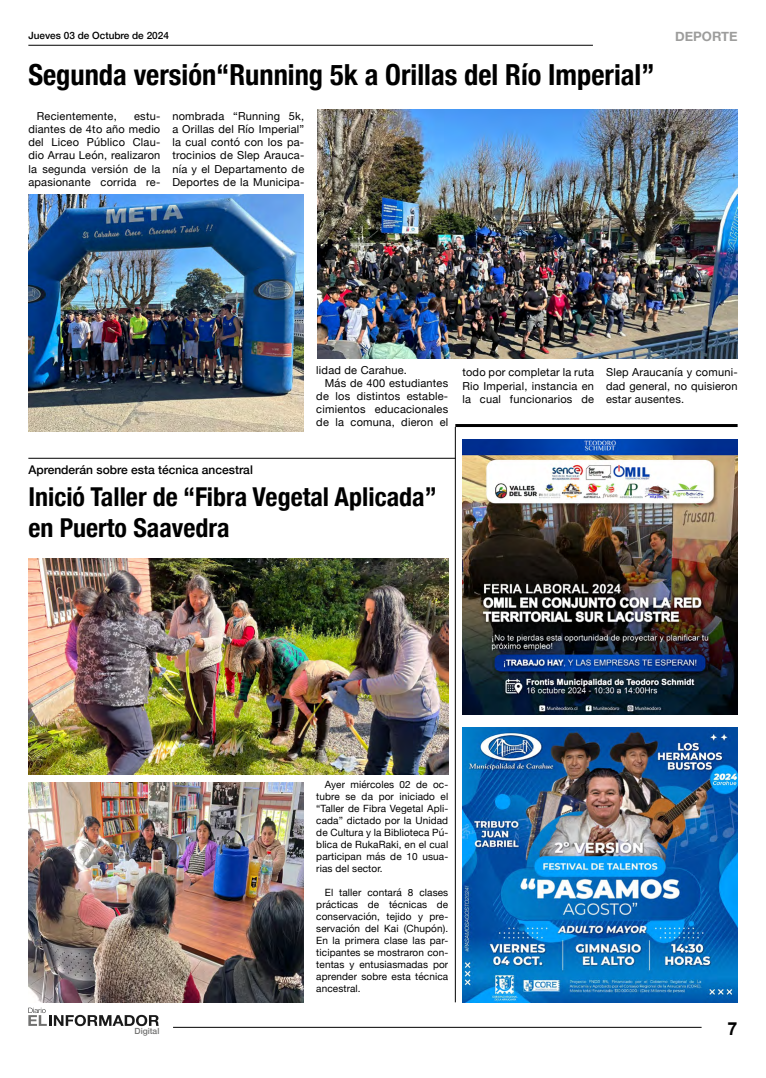
<style>
.page{position:relative;width:766px;height:1078px;background:#fff}
.page>*{position:absolute;margin:0;border:0;box-sizing:border-box;transform-origin:0 0}
.t1{font:700 condensed 29px "Helvetica Neue";color:#000}
.t2{font:700 condensed 26px/31.2px "Helvetica Neue";color:#000}
.t3{font:700 18px "Arial";color:#000}
.t4{font:700 13px "Helvetica Neue";color:#9d9d9c}
.t5{font:500 12px "Helvetica Neue";color:#000}
.t6{font:11px/13.2px "Helvetica Neue";letter-spacing:.02em;color:#000;text-align:justify}
.t7{font:10px/12px "Helvetica Neue";letter-spacing:.01em;color:#000;text-align:justify}
.t8{font:500 10px "Helvetica Neue";color:#000}
.t9{font:500 8.5px "Helvetica Neue";color:#717170}
</style>
<div class="page">
<hr style="left:28px;top:45px;width:564px;height:1px;background:#000">
<hr style="left:173px;top:1026px;width:528px;height:1px;background:#000">
<svg style="left:28px;top:1007px;width:131px;height:18px"></svg>
<hr style="left:28px;top:458px;width:427px;height:1px;background:#000">
<img style="left:462px;top:439px;width:275px;height:275px">
<img style="left:462px;top:727px;width:275px;height:275px">
<hr style="left:455px;top:427px;width:1px;height:575px;background:#000">
<hr style="left:455px;top:424px;width:282px;height:3px;background:#000">
<img style="left:317px;top:109px;width:420px;height:250px">
<img style="left:28px;top:194px;width:275px;height:237px">
<img style="left:28px;top:558px;width:420px;height:216px">
<img style="left:28px;top:782px;width:275px;height:220px">
<p class="t8" style="left:28px;top:28px;width:142px">Jueves 03 de Octubre de 2024</p>
<h1 class="t1" style="left:28px;top:50px;width:627px">Segunda versión“Running 5k a Orillas del Río Imperial”</h1>
<p class="t6" style="left:28px;top:110px;width:133px;text-indent:106px">estu&shy;diantes de 4to año medio del Liceo Público Clau&shy;dio Arrau León, realizaron la segunda versión de la apasionante corrida re-</p>
<p class="t6" style="left:172px;top:110px;width:133px">nombrada “Running 5k, a Orillas del Río Imperial” la cual contó con los pa&shy;trocinios de Slep Arauca&shy;nía y el Departamento de Deportes de la Municipa-</p>
<p class="t6" style="left:37px;top:110px;width:81px">Recientemente,</p>
<p class="t4" style="left:675px;top:26px;width:64px">DEPORTE</p>
<p class="t6" style="left:316px;top:363px;width:92px">lidad de Carahue.</p>
<p class="t6" style="left:325px;top:377px;width:125px">Más de 400 estudiantes</p>
<p class="t6" style="left:316px;top:390px;width:133px">de los distintos estable-</p>
<p class="t6" style="left:316px;top:403px;width:133px">cimientos educacionales</p>
<p class="t6" style="left:316px;top:416px;width:133px">de la comuna, dieron el</p>
<p class="t6" style="left:462px;top:366px;width:133px">todo por completar la ruta Rio Imperial, instancia en la cual funcionarios de</p>
<p class="t6" style="left:606px;top:366px;width:133px">Slep Araucanía y comuni&shy;dad general, no quisieron estar ausentes.</p>
<p class="t5" style="left:28px;top:459px;width:226px">Aprenderán sobre esta técnica ancestral</p>
<h2 class="t2" style="left:28px;top:479px;width:410px">Inició Taller de “Fibra Vegetal Aplicada” en Puerto Saavedra</h2>
<p class="t7" style="left:316px;top:779px;width:133px;text-indent:8px">Ayer miércoles 02 de oc&shy;tubre se da por iniciado el “Taller de Fibra Vegetal Apli&shy;cada” dictado por la Unidad de Cultura y la Biblioteca Pú&shy;blica de RukaRaki, en el cual participan más de 10 usua&shy;rias del sector.</p>
<p class="t7" style="left:316px;top:887px;width:133px;text-indent:8px">El taller contará 8 clases prácticas de técnicas de conservación, tejido y pre&shy;servación del Kai (Chupón).<br>En la primera clase las par&shy;ticipantes se mostraron con&shy;tentas y entusiasmadas por aprender sobre esta técnica ancestral.</p>
<p class="t9" style="left:134px;top:1023px;width:26px">Digital</p>
<h3 class="t3" style="left:727px;top:1016px;width:12px">7</h3>
</div>
